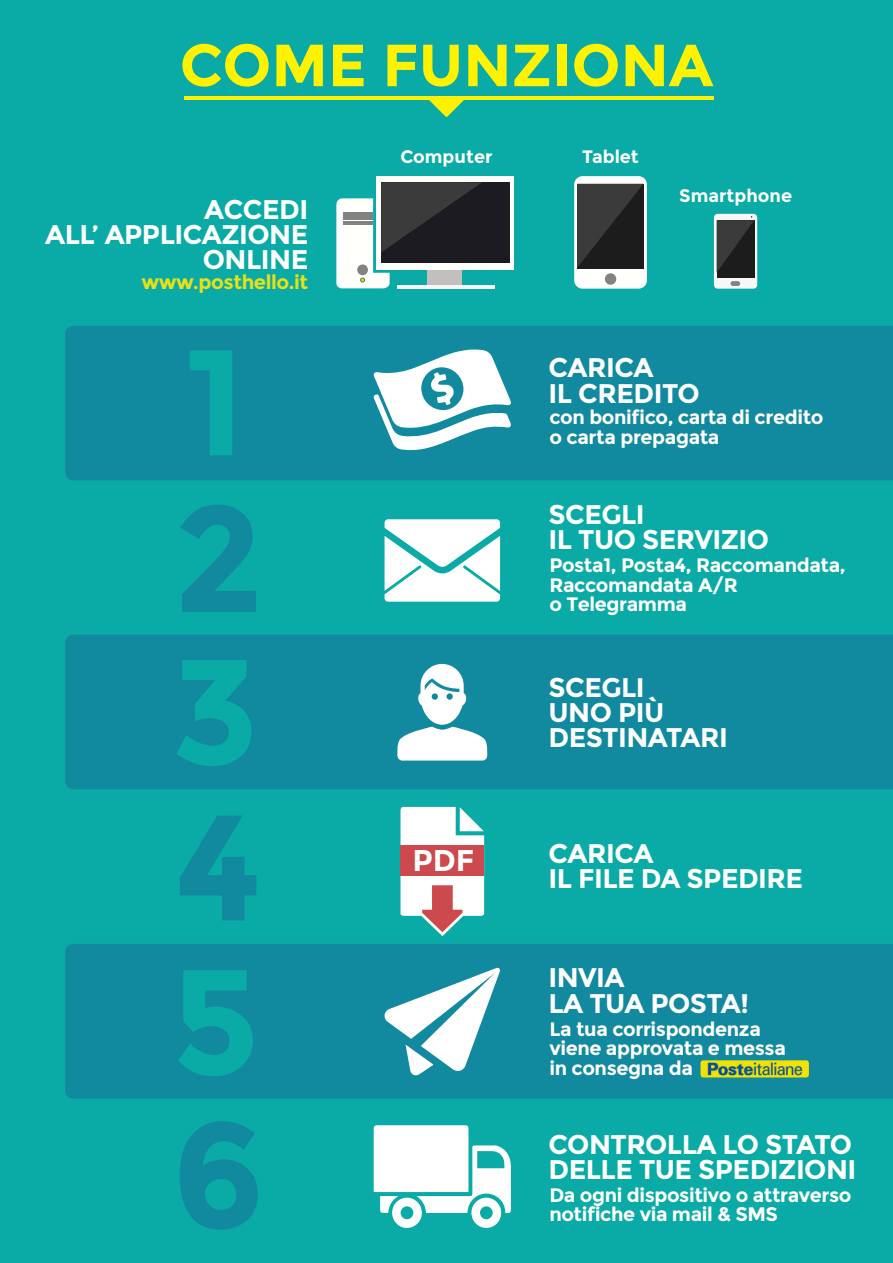
<style>
.page{position:relative;width:893px;height:1263px;background:#0aaba6}
.page>*{position:absolute;margin:0;border:0;box-sizing:border-box;transform-origin:0 0}
.t1{font:700 150px "Montserrat";color:#11899f}
.t2{font:700 150px "Montserrat";color:#0aaba6}
.t3{font:700 59.25px "Montserrat";color:#fff200}
.t4{font:700 30px "Montserrat";color:#fff}
.t5{font:700 27px "Montserrat";letter-spacing:-.02em;color:#fff}
.t6{font:700 19.8px "Montserrat";letter-spacing:-.02em;color:#e8e117}
.t7{font:700 19.5px/19.5px "Montserrat";letter-spacing:-.02em;color:#fff}
.t8{font:700 18px "Montserrat";color:#fff}
</style>
<div class="page">
<div style="left:65px;top:326px;width:828px;height:154px;background:#11899f"></div>
<div style="left:65px;top:634px;width:828px;height:155px;background:#11899f"></div>
<div style="left:65px;top:944px;width:828px;height:154px;background:#11899f"></div>
<svg style="left:429px;top:100px;width:35px;height:17px"></svg>
<hr style="left:185px;top:96px;width:529px;height:4px;background:#fff200">
<svg style="left:385px;top:519px;width:115px;height:83px;background:#def3f3"></svg>
<svg style="left:373px;top:350px;width:139px;height:101px;background:#93c9d3"></svg>
<svg style="left:714px;top:214px;width:43px;height:75px"></svg>
<div style="left:730px;top:281px;width:10px;height:5px;background:#828282;border-radius:2px"></div>
<div style="left:717px;top:220px;width:37px;height:57px;background:#1c1c1c"></div>
<svg style="left:717px;top:216px;width:37px;height:56px"></svg>
<div style="left:574px;top:176px;width:73px;height:113px;background:#fffffc;border-radius:8px"></div>
<div style="left:605px;top:273px;width:11px;height:12px;background:#828282;border-radius:50%"></div>
<svg style="left:577px;top:184px;width:66px;height:84px;background:#2b2b2b"></svg>
<hr style="left:397px;top:285px;width:98px;height:4px;background:#f7f7f7">
<div style="left:377px;top:176px;width:137px;height:93px;background:#fffffc"></div>
<div style="left:381px;top:182px;width:129px;height:81px;background:#1c1b22"></div>
<svg style="left:336px;top:182px;width:146px;height:106px"></svg>
<svg style="left:397px;top:664px;width:91px;height:96px;background:#8dc6d1"></svg>
<img style="left:700px;top:1060px;width:109px;height:17px">
<svg style="left:374px;top:1125px;width:137px;height:103px"></svg>
<svg style="left:384px;top:967px;width:116px;height:108px;background:#7bbdca"></svg>
<svg style="left:400px;top:807px;width:84px;height:129px"></svg>
<p class="t3" style="left:180px;top:30px;width:535px">COME FUNZIONA</p>
<p class="t5" style="left:204px;top:193px;width:106px">ACCEDI</p>
<p class="t5" style="left:45px;top:219px;width:264px">ALL’ APPLICAZIONE</p>
<p class="t5" style="left:203px;top:244px;width:107px">ONLINE</p>
<p class="t6" style="left:141px;top:270px;width:168px">www.posthello.it</p>
<p class="t2" style="left:185px;top:313px;width:62px">1</p>
<p class="t1" style="left:173px;top:470px;width:92px">2</p>
<p class="t2" style="left:171px;top:623px;width:90px">3</p>
<p class="t1" style="left:174px;top:778px;width:90px">4</p>
<p class="t2" style="left:171px;top:933px;width:91px">5</p>
<p class="t1" style="left:171px;top:1086px;width:96px">6</p>
<p class="t8" style="left:400px;top:146px;width:94px">Computer</p>
<p class="t8" style="left:582px;top:146px;width:58px">Tablet</p>
<p class="t8" style="left:679px;top:185px;width:114px">Smartphone</p>
<p class="t5" style="left:548px;top:352px;width:107px">CARICA</p>
<p class="t5" style="left:548px;top:377px;width:153px">IL CREDITO</p>
<p class="t7" style="left:549px;top:407px;width:275px">con bonifico, carta di credito</p>
<p class="t7" style="left:549px;top:427px;width:172px">o carta prepagata</p>
<p class="t5" style="left:548px;top:498px;width:98px">SCEGLI</p>
<p class="t5" style="left:548px;top:523px;width:222px">IL TUO SERVIZIO</p>
<p class="t7" style="left:549px;top:556px;width:298px">Posta1, Posta4, Raccomandata,<br>Raccomandata A/R</p>
<p class="t7" style="left:549px;top:595px;width:139px">o Telegramma</p>
<h3 class="t4" style="left:412px;top:843px;width:63px">PDF</h3>
<p class="t5" style="left:548px;top:671px;width:98px">SCEGLI</p>
<p class="t5" style="left:548px;top:696px;width:117px">UNO PIÙ</p>
<p class="t5" style="left:548px;top:722px;width:181px">DESTINATARI</p>
<p class="t5" style="left:548px;top:837px;width:107px">CARICA</p>
<p class="t5" style="left:548px;top:862px;width:256px">IL FILE DA SPEDIRE</p>
<p class="t5" style="left:548px;top:962px;width:78px">INVIA</p>
<p class="t5" style="left:548px;top:987px;width:202px">LA TUA POSTA!</p>
<p class="t7" style="left:549px;top:1019px;width:213px">La tua corrispondenza</p>
<p class="t7" style="left:549px;top:1038px;width:238px">viene approvata e messa</p>
<p class="t7" style="left:549px;top:1058px;width:145px">in consegna da</p>
<p class="t5" style="left:548px;top:1128px;width:305px">CONTROLLA LO STATO</p>
<p class="t5" style="left:548px;top:1153px;width:309px">DELLE TUE SPEDIZIONI</p>
<p class="t7" style="left:549px;top:1185px;width:303px">Da ogni dispositivo o attraverso</p>
<p class="t7" style="left:549px;top:1205px;width:230px">notifiche via mail &amp; SMS</p>
</div>
